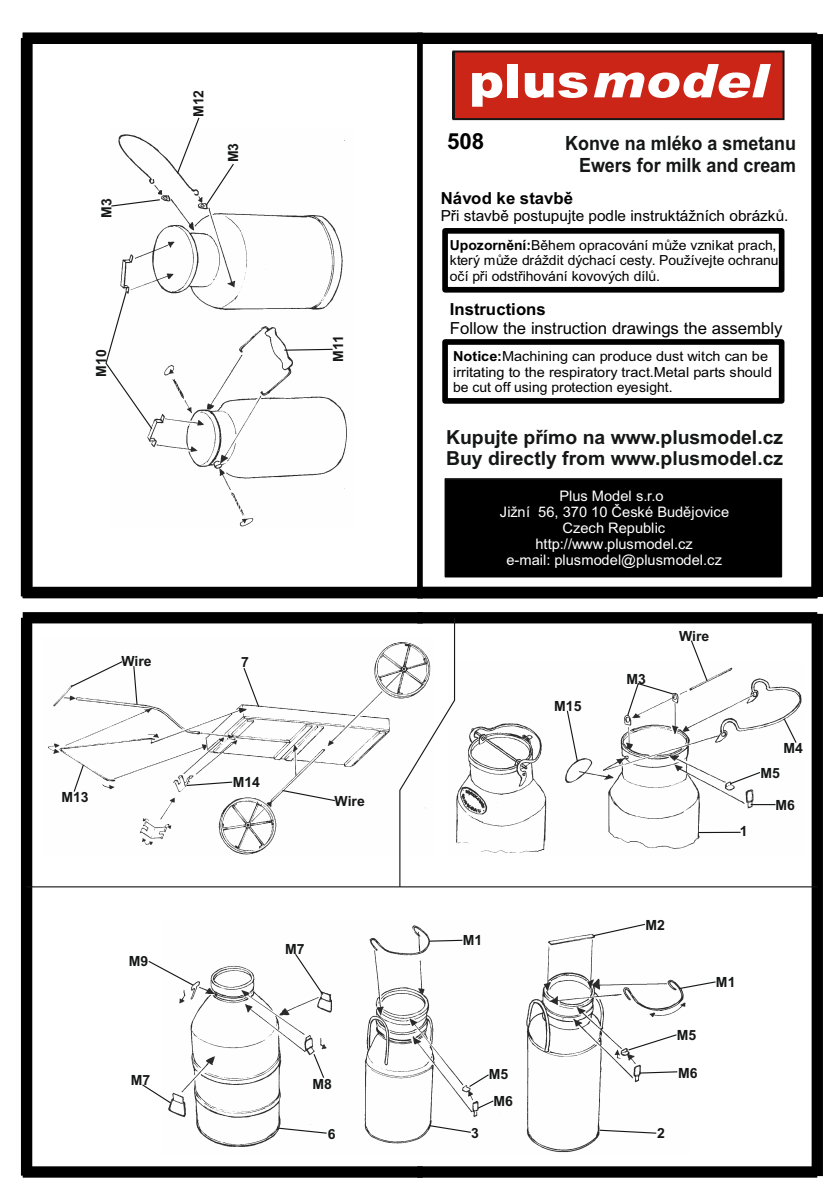
<style>
.page{position:relative;width:840px;height:1191px;background:#fff}
.page>*{position:absolute;margin:0;border:0;box-sizing:border-box;transform-origin:0 0}
.t1{font:700 22.2px "Arial";color:#000}
.t2{font:700 19.6px/21.8px "Arial";color:#151616;text-align:right;scale:.91 1}
.t3{font:700 19.4px/21.6px "Arial";color:#151616}
.t4{font:16.6px "Arial";color:#000}
.t5{font:700 16.6px "Arial";color:#000}
.t6{font:15.2px "Arial";color:#000}
.t7{font:14.6px/16.2px "Arial";color:#fff;text-align:center}
.t8{font:700 14px/26.2px "Arial";color:#151616;text-align:center}
.t9{font:13.8px/15.4px "Arial";color:#000}
.t10{font:13.8px/15.4px "Arial";color:#000;scale:1.05 1}
.s1{font-weight:700}
.s2{color:#000}
</style>
<div class="page">
<div style="left:417px;top:33px;width:399px;height:11px;background:#000"></div>
<div style="left:417px;top:587px;width:399px;height:11px;background:#000"></div>
<div style="left:811px;top:34px;width:11px;height:562px;background:#000"></div>
<svg style="left:442px;top:228px;width:343px;height:65px"></svg>
<svg style="left:442px;top:339px;width:343px;height:65px"></svg>
<div style="left:444px;top:478px;width:337px;height:99px;background:#000"></div>
<div style="left:23px;top:33px;width:399px;height:11px;background:#000"></div>
<div style="left:21px;top:38px;width:11px;height:558px;background:#000"></div>
<div style="left:23px;top:587px;width:399px;height:11px;background:#000"></div>
<div style="left:417px;top:35px;width:5px;height:560px;background:#000"></div>
<img style="left:118px;top:134px;width:229px;height:393px">
<svg style="left:176px;top:117px;width:59px;height:89px"></svg>
<svg style="left:111px;top:198px;width:50px;height:9px"></svg>
<svg style="left:105px;top:290px;width:48px;height:140px"></svg>
<svg style="left:283px;top:348px;width:50px;height:3px"></svg>
<svg style="left:452px;top:50px;width:333px;height:71px"></svg>
<div style="left:417px;top:612px;width:399px;height:11px;background:#000"></div>
<div style="left:417px;top:1166px;width:399px;height:11px;background:#000"></div>
<div style="left:811px;top:614px;width:11px;height:562px;background:#000"></div>
<div style="left:23px;top:612px;width:399px;height:11px;background:#000"></div>
<div style="left:21px;top:618px;width:11px;height:557px;background:#000"></div>
<div style="left:23px;top:1166px;width:399px;height:11px;background:#000"></div>
<img style="left:48px;top:642px;width:350px;height:213px">
<svg style="left:73px;top:763px;width:12px;height:30px"></svg>
<svg style="left:186px;top:781px;width:47px;height:5px"></svg>
<svg style="left:281px;top:789px;width:55px;height:13px"></svg>
<svg style="left:242px;top:666px;width:18px;height:42px"></svg>
<svg style="left:71px;top:660px;width:52px;height:27px"></svg>
<svg style="left:132px;top:665px;width:6px;height:41px"></svg>
<img style="left:455px;top:662px;width:347px;height:191px">
<svg style="left:565px;top:709px;width:13px;height:54px"></svg>
<svg style="left:626px;top:682px;width:48px;height:35px"></svg>
<svg style="left:689px;top:640px;width:19px;height:42px"></svg>
<svg style="left:782px;top:717px;width:15px;height:27px"></svg>
<svg style="left:728px;top:771px;width:33px;height:14px"></svg>
<svg style="left:750px;top:804px;width:25px;height:1px"></svg>
<hr style="left:697px;top:831px;width:43px;height:2px;background:#151616">
<img style="left:168px;top:925px;width:518px;height:228px">
<svg style="left:148px;top:959px;width:47px;height:27px"></svg>
<svg style="left:142px;top:1083px;width:30px;height:21px"></svg>
<svg style="left:276px;top:1126px;width:52px;height:8px"></svg>
<svg style="left:312px;top:1052px;width:13px;height:27px"></svg>
<svg style="left:294px;top:952px;width:30px;height:44px"></svg>
<svg style="left:428px;top:939px;width:35px;height:3px"></svg>
<svg style="left:476px;top:1099px;width:18px;height:10px"></svg>
<svg style="left:468px;top:1073px;width:22px;height:15px"></svg>
<svg style="left:427px;top:1124px;width:45px;height:9px"></svg>
<svg style="left:598px;top:1129px;width:59px;height:5px"></svg>
<svg style="left:638px;top:1070px;width:40px;height:4px"></svg>
<svg style="left:626px;top:1033px;width:51px;height:18px"></svg>
<svg style="left:677px;top:980px;width:39px;height:10px"></svg>
<svg style="left:592px;top:923px;width:54px;height:14px"></svg>
<hr style="left:27px;top:886px;width:789px;height:1px;background:#151616">
<svg style="left:398px;top:618px;width:57px;height:270px"></svg>
<p class="t8" style="left:94px;top:218px;width:21px;rotate:-90deg">M3</p>
<p class="t8" style="left:89px;top:377px;width:29px;rotate:-90deg">M10</p>
<p class="t8" style="left:121px;top:649px;width:32px">Wire</p>
<p class="t8" style="left:61px;top:785px;width:29px">M13</p>
<p class="t8" style="left:129px;top:949px;width:21px">M9</p>
<p class="t8" style="left:131px;top:1068px;width:21px">M7</p>
<p class="t8" style="left:187px;top:117px;width:29px;rotate:-90deg">M12</p>
<p class="t8" style="left:221px;top:162px;width:21px;rotate:-90deg">M3</p>
<p class="t8" style="left:326px;top:361px;width:28px;rotate:-90deg">M11</p>
<p class="t8" style="left:241px;top:650px;width:9px">7</p>
<p class="t8" style="left:233px;top:770px;width:29px">M14</p>
<p class="t8" style="left:334px;top:789px;width:32px">Wire</p>
<h1 class="t1" style="left:447px;top:133px;width:39px">508</h1>
<h2 class="t2" style="left:564px;top:134px;width:255px">Konve na mléko a smetanu<br>Ewers for milk and cream</h2>
<p class="t5" style="left:440px;top:192px;width:134px">Návod ke stavbě</p>
<p class="t6" style="left:440px;top:210px;width:349px">Při stavbě postupujte podle instruktážních obrázků.</p>
<p class="t9" style="left:449px;top:238px;width:330px"><span class="s1">Upozornění:</span>Během opracování může vznikat prach, který může dráždit dýchací cesty. Používejte ochranu očí při odstřihování kovových dílů.</p>
<p class="t5" style="left:449px;top:303px;width:97px">Instructions</p>
<p class="t4" style="left:449px;top:322px;width:334px">Follow the instruction drawings the assembly</p>
<p class="t10" style="left:453px;top:350px;width:305px"><span class="s1">Notice:</span>Machining can produce dust witch can be irritating to the respiratory tract.Metal parts should be cut off using protection eyesight.</p>
<h3 class="t3" style="left:446px;top:428px;width:338px">Kupujte přímo na www.plusmodel.cz<br>Buy directly from www.plusmodel.cz</h3>
<p class="t7" style="left:499px;top:489px;width:231px">Plus Model s.r.o<span class="s2">.<br></span>Jižní 56, 370 10 České Budějovice<br>Czech Republic http://www.plusmodel.cz<br>e-mail: plusmodel@plusmodel.cz</p>
<p class="t8" style="left:554px;top:694px;width:29px">M15</p>
<p class="t8" style="left:626px;top:667px;width:21px">M3</p>
<p class="t8" style="left:678px;top:624px;width:32px">Wire</p>
<p class="t8" style="left:739px;top:819px;width:9px">1</p>
<p class="t8" style="left:783px;top:736px;width:21px">M4</p>
<p class="t8" style="left:760px;top:761px;width:21px">M5</p>
<p class="t8" style="left:775px;top:793px;width:21px">M6</p>
<p class="t8" style="left:285px;top:937px;width:21px">M7</p>
<p class="t8" style="left:462px;top:927px;width:21px">M1</p>
<p class="t8" style="left:312px;top:1072px;width:21px">M8</p>
<p class="t8" style="left:327px;top:1122px;width:9px">6</p>
<p class="t8" style="left:471px;top:1121px;width:9px">3</p>
<p class="t8" style="left:488px;top:1062px;width:26px">M5<br>M6</p>
<p class="t8" style="left:645px;top:913px;width:21px">M2</p>
<p class="t8" style="left:676px;top:1023px;width:21px">M5</p>
<p class="t8" style="left:677px;top:1061px;width:21px">M6</p>
<p class="t8" style="left:715px;top:970px;width:21px">M1</p>
<p class="t8" style="left:656px;top:1121px;width:9px">2</p>
</div>
